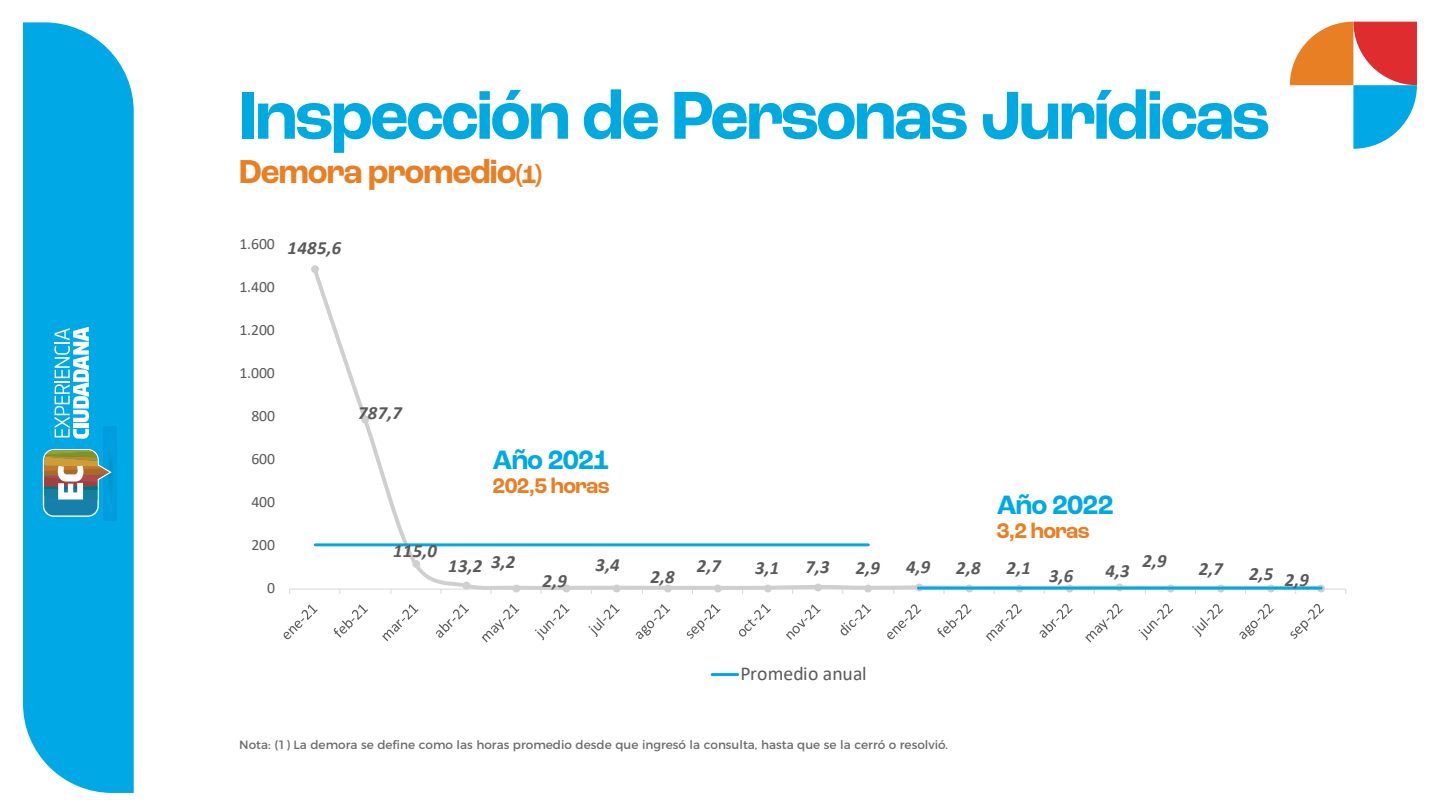
<style>
.page{position:relative;width:1440px;height:810px;background:#fff}
.page>*{position:absolute;margin:0;border:0;box-sizing:border-box;transform-origin:0 0}
.t1{font:700 71.25px "Roc Grotesk";letter-spacing:-.035em;color:#00aae1;scale:.96 1}
.t2{font:700 34.88px "Roc Grotesk";letter-spacing:-.03em;color:#e87f25;scale:.96 1}
.t3{font:700 27.9px "Roc Grotesk";letter-spacing:-.035em;color:#00aae1;scale:.96 1}
.t4{font:700 22.2px "Roc Grotesk";letter-spacing:-.025em;color:#e87f25;scale:.96 1}
.t5{font:19.65px "Calibri";color:#595959}
.t6{font:italic 700 18.67px "Calibri";letter-spacing:.02em;color:#595959}
.t7{font:15.75px "Calibri";letter-spacing:-.005em;color:#595959}
.t8{font:12px "Montserrat";color:#6b6b6b}
.s1{font-size:26.25px}
</style>
<div class="page">
<div style="left:23px;top:22px;width:111px;height:771px;background:#00a8e6"></div>
<svg style="left:1290px;top:22px;width:127px;height:127px"></svg>
<svg style="left:54px;top:327px;width:35px;height:112px"></svg>
<div style="left:104px;top:427px;width:13px;height:93px;background:#009ee1;border-radius:50%"></div>
<div style="left:106px;top:438px;width:9px;height:70px;background:#00a0dd;border-radius:50%"></div>
<div style="left:107px;top:450px;width:7px;height:47px;background:#009cd6;border-radius:50%"></div>
<div style="left:108px;top:456px;width:5px;height:35px;background:#0099d2;border-radius:50%"></div>
<svg style="left:43px;top:449px;width:69px;height:68px"></svg>
<hr style="left:290px;top:589px;width:1056px;height:1px;background:#d9d9d9">
<svg style="left:310px;top:271px;width:1015px;height:319px"></svg>
<div style="left:311px;top:265px;width:8px;height:8px;background:#d0cece;border-radius:50%"></div>
<div style="left:361px;top:416px;width:8px;height:7px;background:#d0cece;border-radius:50%"></div>
<div style="left:412px;top:560px;width:8px;height:8px;background:#d0cece;border-radius:50%"></div>
<div style="left:462px;top:582px;width:8px;height:7px;background:#d0cece;border-radius:50%"></div>
<div style="left:513px;top:585px;width:7px;height:7px;background:#d0cece;border-radius:50%"></div>
<div style="left:563px;top:585px;width:7px;height:7px;background:#d0cece;border-radius:50%"></div>
<div style="left:613px;top:585px;width:8px;height:7px;background:#d0cece;border-radius:50%"></div>
<div style="left:664px;top:585px;width:8px;height:7px;background:#d0cece;border-radius:50%"></div>
<div style="left:714px;top:585px;width:8px;height:7px;background:#d0cece;border-radius:50%"></div>
<div style="left:764px;top:585px;width:8px;height:7px;background:#d0cece;border-radius:50%"></div>
<div style="left:814px;top:584px;width:8px;height:7px;background:#d0cece;border-radius:50%"></div>
<div style="left:864px;top:585px;width:8px;height:7px;background:#d0cece;border-radius:50%"></div>
<svg style="left:915px;top:584px;width:8px;height:7px"></svg>
<svg style="left:965px;top:585px;width:8px;height:7px"></svg>
<svg style="left:1016px;top:585px;width:7px;height:7px"></svg>
<svg style="left:1066px;top:585px;width:7px;height:7px"></svg>
<svg style="left:1116px;top:584px;width:8px;height:7px"></svg>
<svg style="left:1167px;top:585px;width:8px;height:7px"></svg>
<svg style="left:1217px;top:585px;width:8px;height:7px"></svg>
<svg style="left:1267px;top:585px;width:8px;height:7px"></svg>
<svg style="left:1317px;top:585px;width:8px;height:7px"></svg>
<hr style="left:315px;top:543px;width:553px;height:3px;background:#00a8e6">
<hr style="left:918px;top:587px;width:403px;height:3px;background:#00a8e6">
<svg style="left:284px;top:605px;width:34px;height:34px"></svg>
<svg style="left:334px;top:605px;width:34px;height:33px"></svg>
<svg style="left:382px;top:604px;width:36px;height:37px"></svg>
<svg style="left:436px;top:604px;width:33px;height:34px"></svg>
<svg style="left:482px;top:604px;width:37px;height:38px"></svg>
<svg style="left:535px;top:604px;width:35px;height:36px"></svg>
<svg style="left:589px;top:604px;width:31px;height:33px"></svg>
<svg style="left:636px;top:604px;width:34px;height:35px"></svg>
<svg style="left:687px;top:604px;width:34px;height:35px"></svg>
<svg style="left:739px;top:604px;width:32px;height:33px"></svg>
<svg style="left:786px;top:604px;width:35px;height:36px"></svg>
<svg style="left:841px;top:604px;width:30px;height:31px"></svg>
<svg style="left:887px;top:604px;width:34px;height:35px"></svg>
<svg style="left:937px;top:604px;width:35px;height:34px"></svg>
<svg style="left:986px;top:604px;width:36px;height:37px"></svg>
<svg style="left:1040px;top:604px;width:33px;height:34px"></svg>
<svg style="left:1085px;top:604px;width:38px;height:38px"></svg>
<svg style="left:1139px;top:604px;width:34px;height:36px"></svg>
<svg style="left:1192px;top:604px;width:31px;height:33px"></svg>
<svg style="left:1239px;top:604px;width:35px;height:35px"></svg>
<svg style="left:1290px;top:604px;width:34px;height:35px"></svg>
<hr style="left:712px;top:673px;width:26px;height:3px;background:#00a8e6">
<h1 class="t1" style="left:239px;top:71px;width:1075px">Inspección de Personas Jurídicas</h1>
<h2 class="t2" style="left:239px;top:150px;width:317px">Demora promedio<span class="s1">(1)</span></h2>
<h3 class="t7" style="left:239px;top:232px;width:37px">1.600</h3>
<h3 class="t7" style="left:239px;top:275px;width:37px">1.400</h3>
<h3 class="t7" style="left:239px;top:319px;width:37px">1.200</h3>
<h3 class="t7" style="left:239px;top:362px;width:37px">1.000</h3>
<h3 class="t7" style="left:251px;top:405px;width:25px">800</h3>
<h3 class="t7" style="left:251px;top:448px;width:25px">600</h3>
<h3 class="t7" style="left:251px;top:491px;width:25px">400</h3>
<h3 class="t7" style="left:251px;top:534px;width:25px">200</h3>
<h3 class="t7" style="left:267px;top:577px;width:9px">0</h3>
<h3 class="t6" style="left:288px;top:235px;width:55px">1485,6</h3>
<h3 class="t6" style="left:358px;top:400px;width:45px">787,7</h3>
<h3 class="t3" style="left:493px;top:443px;width:123px">Año 2021</h3>
<h3 class="t4" style="left:493px;top:472px;width:124px">202,5 horas</h3>
<h3 class="t6" style="left:393px;top:538px;width:45px">115,0</h3>
<h3 class="t6" style="left:448px;top:552px;width:68px">13,2 3,2</h3>
<h3 class="t6" style="left:543px;top:568px;width:26px">2,9</h3>
<h3 class="t6" style="left:596px;top:552px;width:26px">3,4</h3>
<h3 class="t6" style="left:651px;top:563px;width:26px">2,8</h3>
<h3 class="t3" style="left:997px;top:488px;width:123px">Año 2022</h3>
<h3 class="t4" style="left:997px;top:517px;width:98px">3,2 horas</h3>
<h3 class="t6" style="left:697px;top:552px;width:26px">2,7</h3>
<h3 class="t6" style="left:755px;top:554px;width:26px">3,1</h3>
<h3 class="t6" style="left:805px;top:553px;width:26px">7,3</h3>
<h3 class="t6" style="left:856px;top:554px;width:26px">2,9</h3>
<h3 class="t6" style="left:906px;top:554px;width:26px">4,9</h3>
<h3 class="t6" style="left:956px;top:554px;width:26px">2,8</h3>
<h3 class="t6" style="left:1007px;top:555px;width:26px">2,1</h3>
<h3 class="t6" style="left:1049px;top:563px;width:26px">3,6</h3>
<h3 class="t6" style="left:1105px;top:558px;width:26px">4,3</h3>
<h3 class="t6" style="left:1142px;top:547px;width:26px">2,9</h3>
<h3 class="t5" style="left:740px;top:660px;width:128px">Promedio anual</h3>
<p class="t8" style="left:239px;top:735px;width:710px">Nota: (1) La demora se define como las horas promedio desde que ingresó la consulta, hasta que se la cerró o resolvió.</p>
<h3 class="t6" style="left:1199px;top:556px;width:26px">2,7</h3>
<h3 class="t6" style="left:1249px;top:564px;width:61px">2,5 2,9</h3>
</div>
